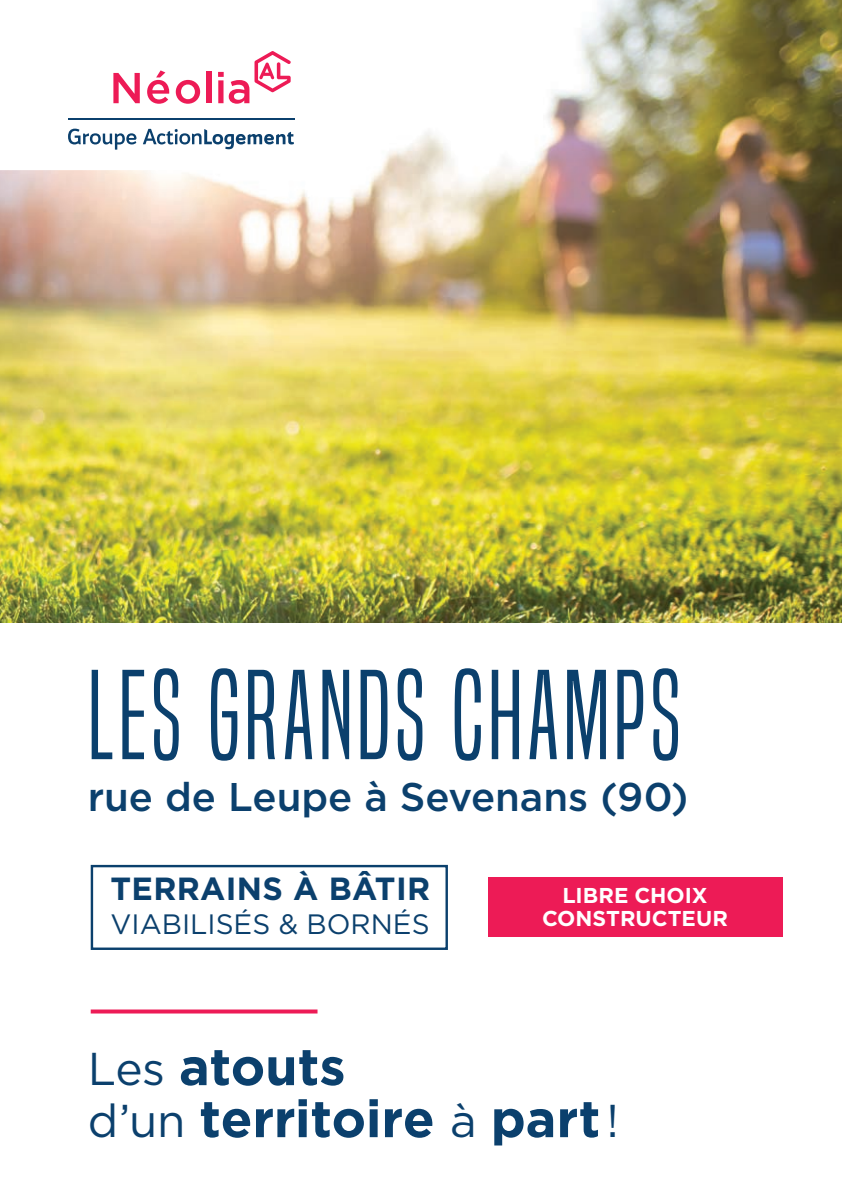
<style>
.page{position:relative;width:842px;height:1191px;background:#fff}
.page>*{position:absolute;margin:0;border:0;box-sizing:border-box;transform-origin:0 0}
.t1{font:118px "Built Titling Lt";letter-spacing:.04em;color:#0b406d}
.t2{font:700 52px/52px "Gotham";letter-spacing:-.005em;color:#0b406d}
.t3{font:500 40px "Gotham";color:#0b406d}
.t4{font:700 32px "Gotham";letter-spacing:.01em;color:#0b406d}
.t5{font:28px "Gotham";color:#0b406d}
.t6{font:700 21.6px/23px "Gotham";color:#fff;text-align:center}
.s1{font-weight:400;font-size:46px}
</style>
<div class="page">
<img style="left:0;top:0;width:842px;height:623px">
<div style="left:91px;top:865px;width:357px;height:85px;border:2px solid #0b406d"></div>
<svg style="left:91px;top:1009px;width:226px;height:4px"></svg>
<div style="left:488px;top:877px;width:294px;height:60px;background:#ed1b56"></div>
<svg style="left:0;top:0;width:500px;height:170px"></svg>
<svg style="left:68px;top:129px;width:68px;height:21px"></svg>
<svg style="left:143px;top:129px;width:151px;height:20px"></svg>
<hr style="left:68px;top:118px;width:227px;height:2px;background:#0b406d">
<svg style="left:113px;top:73px;width:27px;height:30px"></svg>
<svg style="left:176px;top:80px;width:24px;height:24px"></svg>
<div style="left:206px;top:72px;width:5px;height:31px;background:#ed1b56"></div>
<svg style="left:218px;top:51px;width:73px;height:53px"></svg>
<svg style="left:147px;top:70px;width:22px;height:34px"></svg>
<h1 class="t1" style="left:88px;top:645px;width:595px">LES GRANDS CHAMPS</h1>
<p class="t3" style="left:88px;top:771px;width:602px">rue de Leupe à Sevenans (90)</p>
<p class="t4" style="left:111px;top:868px;width:321px">TERRAINS À BÂTIR</p>
<p class="t5" style="left:111px;top:906px;width:321px">VIABILISÉS &amp; BORNÉS</p>
<p class="t6" style="left:542px;top:884px;width:188px">LIBRE CHOIX<br>CONSTRUCTEUR</p>
<p class="t2" style="left:88px;top:1040px;width:532px"><span class="s1">Les</span> atouts<br><span class="s1">d’un</span> territoire <span class="s1">à</span> part <span class="s1">!</span></p>
</div>
